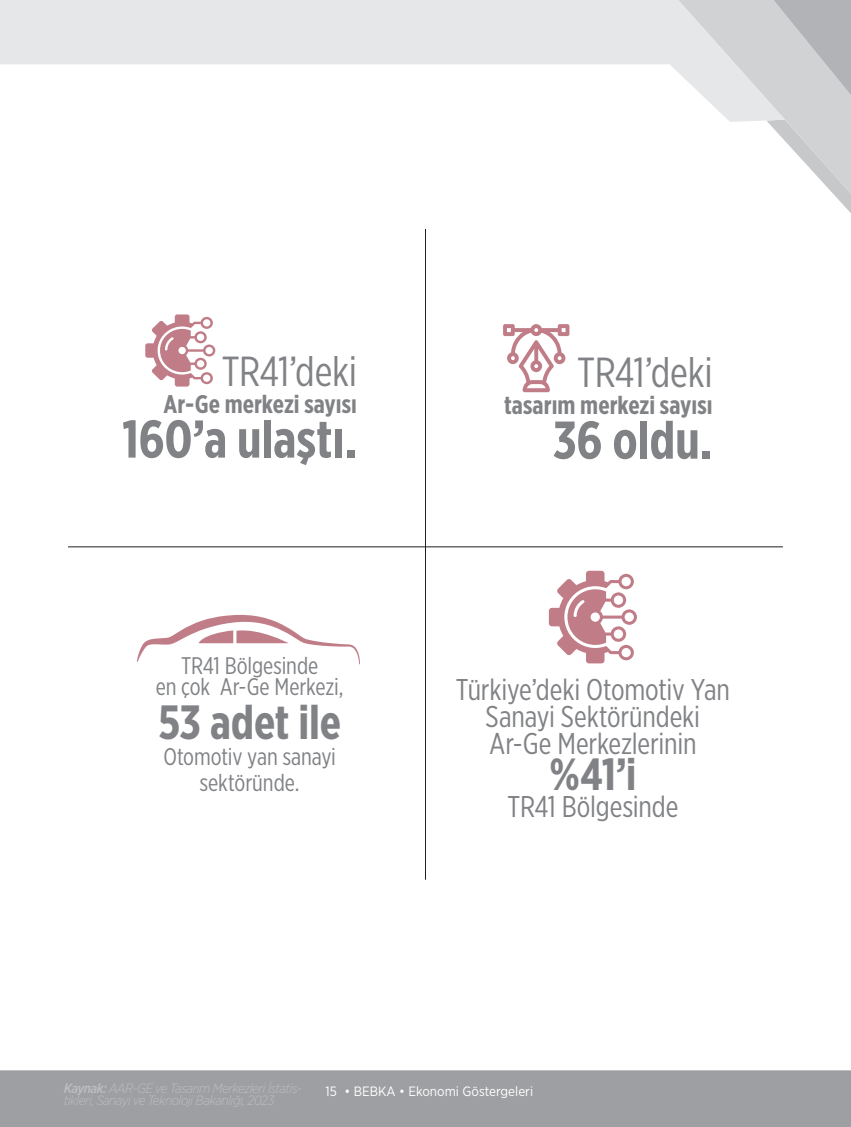
<style>
.page{position:relative;width:851px;height:1127px;background:#fff}
.page>*{position:absolute;margin:0;border:0;box-sizing:border-box;transform-origin:0 0}
.t1{font:700 52.95px "Gotham X Narrow";letter-spacing:-.005em;color:#808285}
.t2{font:700 48px "Gotham X Narrow";letter-spacing:-.005em;color:#808285}
.t3{font:700 45px "Gotham X Narrow";color:#808285}
.t4{font:42px "Gotham X Narrow";letter-spacing:-.01em;color:#808285}
.t5{font:30px/27px "Gotham X Narrow";letter-spacing:-.005em;color:#808285;text-align:center}
.t6{font:700 25.5px "Gotham X Narrow";color:#808285}
.t7{font:24px/21.8px "Gotham X Narrow";letter-spacing:-.005em;color:#808285;text-align:center}
.t8{font:13.5px "Gotham Narrow";color:#fff}
</style>
<div class="page">
<svg style="left:768px;top:0;width:82px;height:212px"></svg>
<svg style="left:0;top:0;width:784px;height:122px;fill:#e6e7e9"></svg>
<div style="left:0;top:1070px;width:850px;height:57px;background:#9d9fa2"></div>
<svg style="left:137px;top:615px;width:223px;height:49px"></svg>
<svg style="left:548px;top:571px;width:89px;height:92px"></svg>
<svg style="left:145px;top:314px;width:70px;height:73px"></svg>
<svg style="left:503px;top:324px;width:66px;height:68px"></svg>
<hr style="left:68px;top:546px;width:714px;height:1px;background:#231f20">
<hr style="left:425px;top:229px;width:1px;height:651px;background:#231f20">
<h3 class="t4" style="left:222px;top:346px;width:137px">TR41’deki</h3>
<p class="t6" style="left:163px;top:388px;width:195px">Ar-Ge merkezi sayısı</p>
<h1 class="t1" style="left:122px;top:406px;width:236px">160’a ulaştı.</h1>
<p class="t7" style="left:156px;top:654px;width:189px">TR41 Bölgesinde<br>en çok Ar-Ge Merkezi,</p>
<h2 class="t2" style="left:158px;top:693px;width:184px">53 adet ile</h2>
<p class="t7" style="left:163px;top:743px;width:174px;line-height:26px">Otomotiv yan sanayi sektöründe.</p>
<h3 class="t4" style="left:577px;top:348px;width:137px">TR41’deki</h3>
<p class="t6" style="left:504px;top:389px;width:210px">tasarım merkezi sayısı</p>
<h1 class="t1" style="left:553px;top:407px;width:161px">36 oldu.</h1>
<p class="t5" style="left:456px;top:675px;width:275px">Türkiye’deki Otomotiv Yan<br>Sanayi Sektöründeki<br>Ar-Ge Merkezlerinin</p>
<h3 class="t3" style="left:549px;top:746px;width:88px">%41’i</h3>
<p class="t5" style="left:507px;top:792px;width:173px">TR41 Bölgesinde</p>
<p class="t8" style="left:325px;top:1083px;width:209px">15 • BEBKA • Ekonomi Göstergeleri</p>
</div>
